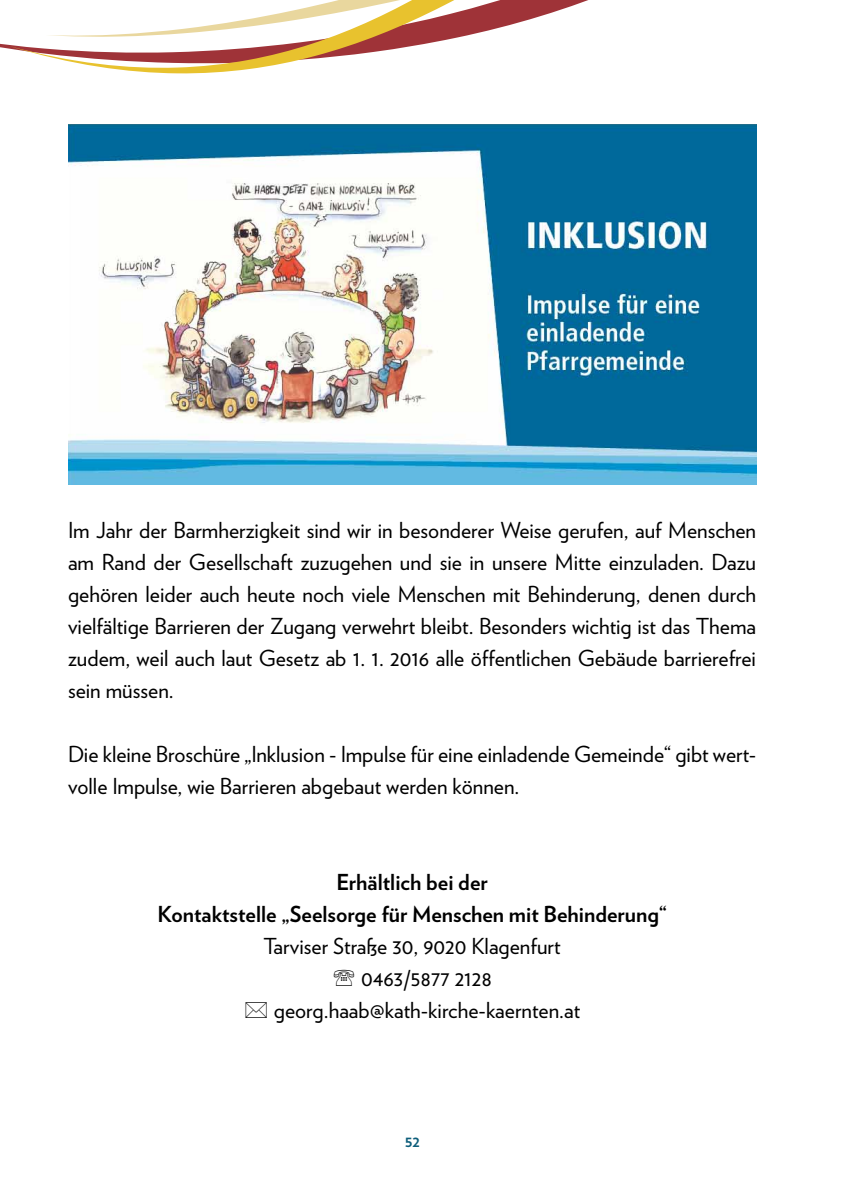
<style>
.page{position:relative;width:842px;height:1191px;background:#fff}
.page>*{position:absolute;margin:0;border:0;box-sizing:border-box;transform-origin:0 0}
.t1{font:22px/32px "Verlag";color:#000;text-align:justify}
.t2{font:700 22px/32px "Verlag";color:#000;text-align:center}
.t3{font:700 16px "Verlag";color:#0e5e7b}
</style>
<div class="page">
<svg style="left:9px;top:37px;width:450px;height:37px"></svg>
<svg style="left:50px;top:0;width:538px;height:37px"></svg>
<img style="left:68px;top:125px;width:689px;height:359px">
<p class="t1" style="left:68px;top:512px;width:690px">Im Jahr der Barmherzigkeit sind wir in besonderer Weise gerufen, auf Menschen am Rand der Gesellschaft zuzugehen und sie in unsere Mitte einzuladen. Dazu gehören leider auch heute noch viele Menschen mit Behinderung, denen durch vielfältige Barrieren der Zugang verwehrt bleibt. Besonders wichtig ist das Thema zudem, weil auch laut Gesetz ab 1. 1. 2016 alle öffentlichen Gebäude barrierefrei sein müssen.</p>
<p class="t1" style="left:68px;top:737px;width:690px">Die kleine Broschüre „Inklusion - Impulse für eine einladende Gemeinde“ gibt wert&shy;volle Impulse, wie Barrieren abgebaut werden können.</p>
<p class="t2" style="left:157px;top:864px;width:511px">Erhältlich bei der<br>Kontaktstelle „Seelsorge für Menschen mit Behinderung“</p>
<p class="t1" style="left:264px;top:929px;width:298px">Tarviser Straße 30, 9020 Klagenfurt</p>
<p class="t1" style="left:361px;top:961px;width:132px">0463/5877 2128</p>
<p class="t1" style="left:274px;top:993px;width:308px">georg.haab@kath-kirche-kaernten.at</p>
<p class="t3" style="left:405px;top:1128px;width:17px">52</p>
</div>
